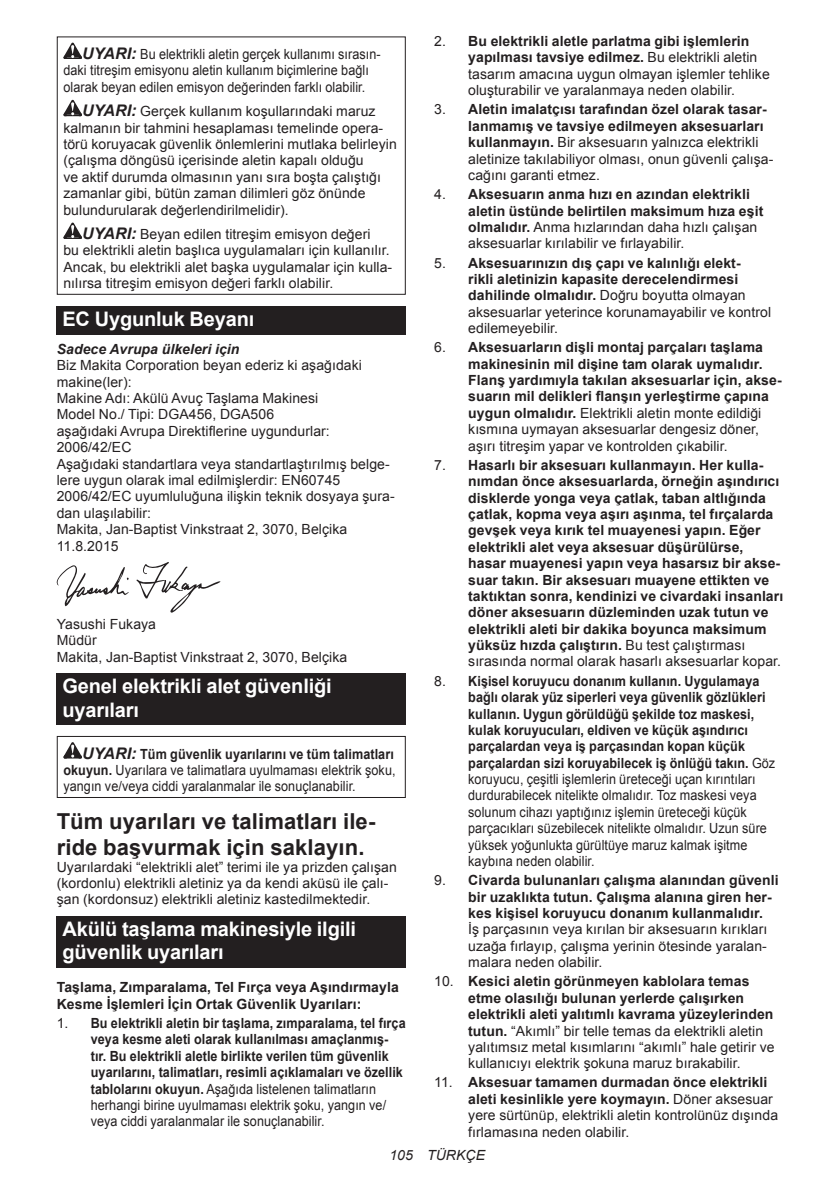
<style>
.page{position:relative;width:840px;height:1191px;background:#fff}
.page>*{position:absolute;margin:0;border:0;box-sizing:border-box;transform-origin:0 0}
.t1{font:700 22px/25.8px "Arial";letter-spacing:.005em;color:#231f20}
.t2{font:700 20px/23.4px "Arial";letter-spacing:-.01em;color:#fff}
.t3{font:14px/16.4px "Arial";letter-spacing:.005em;color:#231f20}
.t4{font:700 14px/16.4px "Arial";letter-spacing:.005em;color:#231f20}
.t5{font:700 14px/16.4px "Arial";letter-spacing:.005em;color:#231f20;scale:.9 1}
.t6{font:14px/16.4px "Arial";letter-spacing:.005em;color:#231f20;scale:.9 1}
.t7{font:italic 700 14px "Arial";letter-spacing:.005em;color:#231f20}
.t8{font:italic 14px "Arial";letter-spacing:.005em;color:#231f20}
.s1{font-weight:700;font-style:italic;font-size:16px}
.s2{font-weight:700}
.s3{font-weight:400}
</style>
<div class="page">
<svg style="left:63px;top:43px;width:19px;height:16px"></svg>
<svg style="left:63px;top:100px;width:19px;height:16px"></svg>
<svg style="left:63px;top:223px;width:19px;height:16px"></svg>
<div style="left:57px;top:36px;width:348px;height:259px;border:1px solid #231f20"></div>
<div style="left:57px;top:306px;width:348px;height:29px;background:#231f20"></div>
<svg style="left:136px;top:562px;width:84px;height:50px"></svg>
<svg style="left:57px;top:565px;width:72px;height:41px"></svg>
<div style="left:57px;top:673px;width:348px;height:52px;background:#231f20"></div>
<svg style="left:63px;top:742px;width:19px;height:16px"></svg>
<div style="left:57px;top:736px;width:348px;height:62px;border:1px solid #231f20"></div>
<div style="left:57px;top:915px;width:348px;height:52px;background:#231f20"></div>
<p class="t6" style="left:63px;top:46px;width:354px;text-indent:19px"><span class="s1">UYARI:</span> Bu elektrikli aletin gerçek kullanımı sırasın&shy;daki titreşim emisyonu aletin kullanım biçimlerine bağlı olarak beyan edilen emisyon değerinden farklı olabilir.</p>
<p class="t3" style="left:63px;top:103px;width:335px;text-indent:19px"><span class="s1">UYARI:</span> Gerçek kullanım koşullarındaki maruz kalmanın bir tahmini hesaplaması temelinde opera&shy;törü koruyacak güvenlik önlemlerini mutlaka belirleyin (çalışma döngüsü içerisinde aletin kapalı olduğu<br>ve aktif durumda olmasının yanı sıra boşta çalıştığı zamanlar gibi, bütün zaman dilimleri göz önünde bulundurularak değerlendirilmelidir).</p>
<p class="t3" style="left:63px;top:226px;width:330px;text-indent:19px"><span class="s1">UYARI:</span> Beyan edilen titreşim emisyon değeri<br>bu elektrikli aletin başlıca uygulamaları için kullanılır.<br>Ancak, bu elektrikli alet başka uygulamalar için kulla&shy;nılırsa titreşim emisyon değeri farklı olabilir.</p>
<h2 class="t2" style="left:62px;top:308px;width:193px">EC Uygunluk Beyanı</h2>
<p class="t7" style="left:57px;top:339px;width:184px">Sadece Avrupa ülkeleri için</p>
<p class="t3" style="left:57px;top:357px;width:339px">Biz Makita Corporation beyan ederiz ki aşağıdaki makine(ler):<br>Makine Adı: Akülü Avuç Taşlama Makinesi<br>Model No./ Tipi: DGA456, DGA506<br>aşağıdaki Avrupa Direktiflerine uygundurlar:<br>2006/42/EC<br>Aşağıdaki standartlara veya standartlaştırılmış belge&shy;lere uygun olarak imal edilmişlerdir: EN60745<br>2006/42/EC uyumluluğuna ilişkin teknik dosyaya şura&shy;dan ulaşılabilir:<br>Makita, Jan-Baptist Vinkstraat 2, 3070, Belçika 11.8.2015</p>
<p class="t3" style="left:57px;top:616px;width:292px">Yasushi Fukaya<br>Müdür<br>Makita, Jan-Baptist Vinkstraat 2, 3070, Belçika</p>
<h2 class="t2" style="left:62px;top:675px;width:271px">Genel elektrikli alet güvenliği uyarıları</h2>
<p class="t6" style="left:63px;top:745px;width:370px;text-indent:19px"><span class="s1">UYARI:</span> <span class="s2">Tüm güvenlik uyarılarını ve tüm talimatları okuyun.</span> Uyarılara ve talimatlara uyulmaması elektrik şoku, yangın ve/veya ciddi yaralanmalar ile sonuçlanabilir.</p>
<h1 class="t1" style="left:57px;top:809px;width:320px">Tüm uyarıları ve talimatları ile&shy;ride başvurmak için saklayın.</h1>
<p class="t3" style="left:57px;top:858px;width:341px">Uyarılardaki “elektrikli alet” terimi ile ya prizden çalışan (kordonlu) elektrikli aletiniz ya da kendi aküsü ile çalı&shy;şan (kordonsuz) elektrikli aletiniz kastedilmektedir.</p>
<h2 class="t2" style="left:62px;top:917px;width:295px">Akülü taşlama makinesiyle ilgili güvenlik uyarıları</h2>
<p class="t4" style="left:57px;top:979px;width:343px">Taşlama, Zımparalama, Tel Fırça veya Aşındırmayla<br>Kesme İşlemleri İçin Ortak Güvenlik Uyarıları:</p>
<p class="t5" style="left:91px;top:1015px;width:351px;text-indent:-34px"><span class="s3">1.</span> Bu elektrikli aletin bir taşlama, zımparalama, tel fırça veya kesme aleti olarak kullanılması amaçlanmış&shy;tır. Bu elektrikli aletle birlikte verilen tüm güvenlik uyarılarını, talimatları, resimli açıklamaları ve özellik tablolarını okuyun. <span class="s3">Aşağıda listelenen talimatların herhangi birine uyulmaması elektrik şoku, yangın ve/ veya ciddi yaralanmalar ile sonuçlanabilir.</span></p>
<p class="t3" style="left:468px;top:33px;width:303px;text-indent:-34px">2. <span class="s2">Bu elektrikli aletle parlatma gibi işlemlerin yapılması tavsiye edilmez.</span> Bu elektrikli aletin tasarım amacına uygun olmayan işlemler tehlike oluşturabilir ve yaralanmaya neden olabilir.</p>
<p class="t3" style="left:468px;top:101px;width:306px;text-indent:-34px">3. <span class="s2">Aletin imalatçısı tarafından özel olarak tasar&shy;lanmamış ve tavsiye edilmeyen aksesuarları kullanmayın.</span> Bir aksesuarın yalnızca elektrikli aletinize takılabiliyor olması, onun güvenli çalışa&shy;cağını garanti etmez.</p>
<p class="t4" style="left:468px;top:186px;width:296px;text-indent:-34px"><span class="s3">4.</span> Aksesuarın anma hızı en azından elektrikli aletin üstünde belirtilen maksimum hıza eşit olmalıdır. <span class="s3">Anma hızlarından daha hızlı çalışan aksesuarlar kırılabilir ve fırlayabilir.</span></p>
<p class="t4" style="left:468px;top:255px;width:304px;text-indent:-34px"><span class="s3">5.</span> Aksesuarınızın dış çapı ve kalınlığı elekt-<br>rikli aletinizin kapasite derecelendirmesi dahilinde olmalıdır. <span class="s3">Doğru boyutta olmayan aksesuarlar yeterince korunamayabilir ve kontrol edilemeyebilir.</span></p>
<p class="t4" style="left:468px;top:339px;width:315px;text-indent:-34px"><span class="s3">6.</span> Aksesuarların dişli montaj parçaları taşlama makinesinin mil dişine tam olarak uymalıdır.<br>Flanş yardımıyla takılan aksesuarlar için, akse&shy;suarın mil delikleri flanşın yerleştirme çapına uygun olmalıdır. <span class="s3">Elektrikli aletin monte edildiği kısmına uymayan aksesuarlar dengesiz döner, aşırı titreşim yapar ve kontrolden çıkabilir.</span></p>
<p class="t4" style="left:468px;top:457px;width:316px;text-indent:-34px"><span class="s3">7.</span> Hasarlı bir aksesuarı kullanmayın. Her kulla&shy;nımdan önce aksesuarlarda, örneğin aşındırıcı disklerde yonga veya çatlak, taban altlığında çatlak, kopma veya aşırı aşınma, tel fırçalarda gevşek veya kırık tel muayenesi yapın. Eğer elektrikli alet veya aksesuar düşürülürse, hasar muayenesi yapın veya hasarsız bir akse&shy;suar takın. Bir aksesuarı muayene ettikten ve taktıktan sonra, kendinizi ve civardaki insanları döner aksesuarın düzleminden uzak tutun ve elektrikli aleti bir dakika boyunca maksimum yüksüz hızda çalıştırın. <span class="s3">Bu test çalıştırması sırasında normal olarak hasarlı aksesuarlar kopar.</span></p>
<p class="t3" style="left:468px;top:673px;width:308px;text-indent:-34px">8. <span class="s2">Kişisel koruyucu donanım kullanın. Uygulamaya bağlı olarak yüz siperleri veya güvenlik gözlükleri kullanın. Uygun görüldüğü şekilde toz maskesi, kulak koruyucuları, eldiven ve küçük aşındırıcı parçalardan veya iş parçasından kopan küçük parçalardan sizi koruyabilecek iş önlüğü takın.</span> Göz koruyucu, çeşitli işlemlerin üreteceği uçan kırıntıları durdurabilecek nitelikte olmalıdır. Toz maskesi veya solunum cihazı yaptığınız işlemin üreteceği küçük parçacıkları süzebilecek nitelikte olmalıdır. Uzun süre yüksek yoğunlukta gürültüye maruz kalmak işitme kaybına neden olabilir.</p>
<p class="t4" style="left:468px;top:872px;width:312px;text-indent:-34px"><span class="s3">9.</span> Civarda bulunanları çalışma alanından güvenli bir uzaklıkta tutun. Çalışma alanına giren her&shy;kes kişisel koruyucu donanım kullanmalıdır.</p>
<p class="t3" style="left:468px;top:921px;width:300px;text-align:justify">İş parçasının veya kırılan bir aksesuarın kırıkları uzağa fırlayıp, çalışma yerinin ötesinde yaralan&shy;malara neden olabilir.</p>
<p class="t3" style="left:468px;top:973px;width:308px;text-indent:-34px">10. <span class="s2">Kesici aletin görünmeyen kablolara temas etme olasılığı bulunan yerlerde çalışırken elektrikli aleti yalıtımlı kavrama yüzeylerinden tutun.</span> “Akımlı” bir telle temas da elektrikli aletin yalıtımsız metal kısımlarını “akımlı” hale getirir ve kullanıcıyı elektrik şokuna maruz bırakabilir.</p>
<p class="t3" style="left:468px;top:1074px;width:311px;text-indent:-34px">11. <span class="s2">Aksesuar tamamen durmadan önce elektrikli aleti kesinlikle yere koymayın.</span> Döner aksesuar yere sürtünüp, elektrikli aletin kontrolünüz dışında fırlamasına neden olabilir.</p>
<p class="t8" style="left:389px;top:1146px;width:97px">105 TÜRKÇE</p>
</div>
